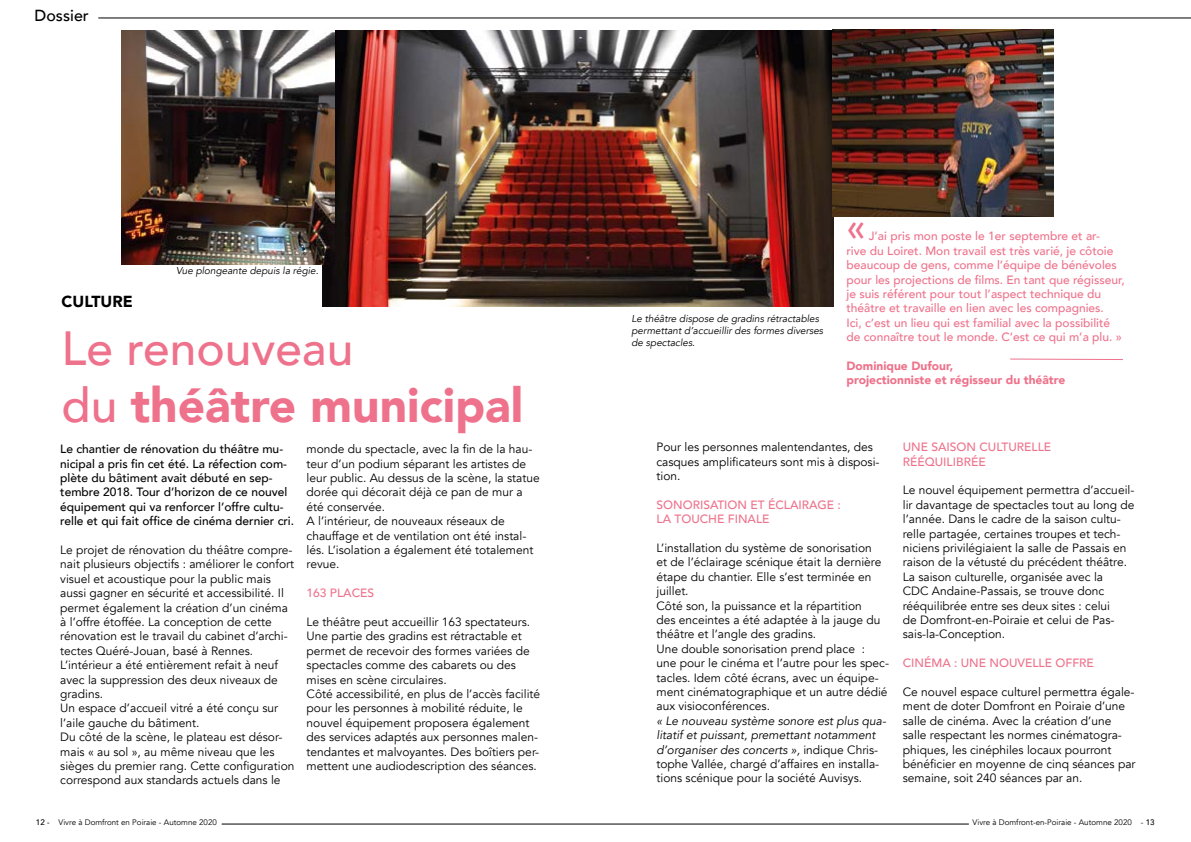
<style>
.page{position:relative;width:1191px;height:842px;background:#fff}
.page>*{position:absolute;margin:0;border:0;box-sizing:border-box;transform-origin:0 0}
.t1{font:900 47.8px/57.4px "Avenir";color:#ee728b}
.t2{font:500 38px "Avenir";color:#ee728b}
.t3{font:500 16px "Avenir";color:#000}
.t4{font:900 15.9px "Avenir";color:#000}
.t5{font:12px/14.4px "Avenir";color:#000}
.t6{font:500 12px/14.4px "Avenir";color:#ee728b}
.t7{font:500 12px/14.4px "Avenir";color:#000}
.t8{font:italic 12px/14.4px "Avenir";color:#000}
.t9{font:900 12px/14.4px "Avenir";color:#ee728b}
.t10{font:italic 10px/12px "Avenir";color:#000}
.t11{font:8px "Avenir";color:#000}
.s1{font-weight:500}
.s2{font-style:normal}
</style>
<div class="page">
<svg style="left:1010px;top:358px;width:113px;height:2px"></svg>
<hr style="left:98px;top:18px;width:1093px;height:1px;background:#000">
<hr style="left:222px;top:824px;width:747px;height:1px;background:#000">
<img style="left:322px;top:30px;width:511px;height:276px">
<img style="left:122px;top:30px;width:212px;height:234px">
<img style="left:832px;top:30px;width:221px;height:186px">
<h3 class="t3" style="left:35px;top:2px;width:56px">Dossier</h3>
<p class="t10" style="left:176px;top:265px;width:144px">Vue plongeante depuis la régie.</p>
<h3 class="t4" style="left:62px;top:288px;width:73px">CULTURE</h3>
<h1 class="t1" style="left:62px;top:318px;width:463px"><span class="s1">Le renouveau<br>du</span> théâtre municipal</h1>
<p class="t7" style="left:60px;top:441px;width:235px">Le chantier de rénovation du théâtre mu&shy;nicipal a pris fin cet été. La réfection com&shy;plète du bâtiment avait débuté en sep&shy;tembre 2018. Tour d’horizon de ce nouvel équipement qui va renforcer l’offre cultu&shy;relle et qui fait office de cinéma dernier cri.</p>
<p class="t5" style="left:60px;top:543px;width:236px">Le projet de rénovation du théâtre compre&shy;nait plusieurs objectifs : améliorer le confort visuel et acoustique pour la public mais aussi gagner en sécurité et accessibilité. Il permet également la création d’un cinéma à l’offre étoffée. La conception de cette rénovation est le travail du cabinet d’archi&shy;tectes Quéré-Jouan, basé à Rennes.<br>L’intérieur a été entièrement refait à neuf avec la suppression des deux niveaux de gradins.<br>Un espace d’accueil vitré a été conçu sur l’aile gauche du bâtiment.<br>Du côté de la scène, le plateau est désor&shy;mais « au sol », au même niveau que les sièges du premier rang. Cette configuration correspond aux standards actuels dans le</p>
<p class="t5" style="left:306px;top:442px;width:235px">monde du spectacle, avec la fin de la hau&shy;teur d’un podium séparant les artistes de leur public. Au dessus de la scène, la statue dorée qui décorait déjà ce pan de mur a été conservée.<br>A l’intérieur, de nouveaux réseaux de chauffage et de ventilation ont été instal&shy;lés. L’isolation a également été totalement revue.</p>
<p class="t6" style="left:306px;top:585px;width:69px">163 PLACES</p>
<p class="t5" style="left:306px;top:615px;width:235px">Le théâtre peut accueillir 163 spectateurs.<br>Une partie des gradins est rétractable et permet de recevoir des formes variées de spectacles comme des cabarets ou des mises en scène circulaires.<br>Côté accessibilité, en plus de l’accès facilité pour les personnes à mobilité réduite, le nouvel équipement proposera également des services adaptés aux personnes malen&shy;tendantes et malvoyantes. Des boîtiers per&shy;mettent une audiodescription des séances.</p>
<p class="t10" style="left:631px;top:313px;width:193px">Le théâtre dispose de gradins rétractables permettant d’accueillir des formes diverses de spectacles.</p>
<h2 class="t2" style="left:846px;top:194px;width:20px">«</h2>
<p class="t6" style="left:846px;top:228px;width:280px;text-indent:22px">J’ai pris mon poste le 1er septembre et ar-<br>rive du Loiret. Mon travail est très varié, je côtoie beaucoup de gens, comme l’équipe de bénévoles pour les projections de films. En tant que régisseur, je suis référent pour tout l’aspect technique du théâtre et travaille en lien avec les compagnies.<br>Ici, c’est un lieu qui est familial avec la possibilité de connaître tout le monde. C’est ce qui m’a plu. »</p>
<p class="t9" style="left:846px;top:358px;width:220px">Dominique Dufour,<br>projectionniste et régisseur du théâtre</p>
<p class="t5" style="left:656px;top:440px;width:225px">Pour les personnes malentendantes, des casques amplificateurs sont mis à disposi&shy;tion.</p>
<p class="t6" style="left:656px;top:497px;width:186px">SONORISATION ET ÉCLAIRAGE :<br>LA TOUCHE FINALE</p>
<p class="t5" style="left:656px;top:541px;width:234px">L’installation du système de sonorisation<br>et de l’éclairage scénique était la dernière étape du chantier. Elle s’est terminée en juillet.<br>Côté son, la puissance et la répartition<br>des enceintes a été adaptée à la jauge du théâtre et l’angle des gradins.<br>Une double sonorisation prend place :<br>une pour le cinéma et l’autre pour les spec&shy;tacles. Idem côté écrans, avec un équipe&shy;ment cinématographique et un autre dédié aux visioconférences.</p>
<p class="t8" style="left:656px;top:714px;width:231px">« Le nouveau système sonore est plus qua&shy;litatif et puissant, premettant notamment d’organiser des concerts », <span class="s2">indique Chris&shy;tophe Vallée, chargé d’affaires en installa&shy;tions scénique pour la société Auvisys.</span></p>
<p class="t6" style="left:902px;top:439px;width:150px">UNE SAISON CULTURELLE<br>RÉÉQUILIBRÉE</p>
<p class="t5" style="left:902px;top:483px;width:233px">Le nouvel équipement permettra d’accueil&shy;lir davantage de spectacles tout au long de l’année. Dans le cadre de la saison cultu&shy;relle partagée, certaines troupes et tech&shy;niciens privilégiaient la salle de Passais en raison de la vétusté du précédent théâtre.<br>La saison culturelle, organisée avec la<br>CDC Andaine-Passais, se trouve donc rééquilibrée entre ses deux sites : celui<br>de Domfront-en-Poiraie et celui de Pas&shy;sais-la-Conception.</p>
<p class="t6" style="left:902px;top:655px;width:193px">CINÉMA : UNE NOUVELLE OFFRE</p>
<p class="t5" style="left:902px;top:685px;width:234px">Ce nouvel espace culturel permettra égale&shy;ment de doter Domfront en Poiraie d’une salle de cinéma. Avec la création d’une salle respectant les normes cinématogra&shy;phiques, les cinéphiles locaux pourront bénéficier en moyenne de cinq séances par semaine, soit 240 séances par an.</p>
<p class="t11" style="left:36px;top:818px;width:182px"><span class="s1">12 -</span> Vivre à Domfront en Poiraie - Automne 2020</p>
<p class="t11" style="left:972px;top:818px;width:183px">Vivre à Domfront-en-Poiraie - Automne 2020 - <span class="s1">13</span></p>
</div>
